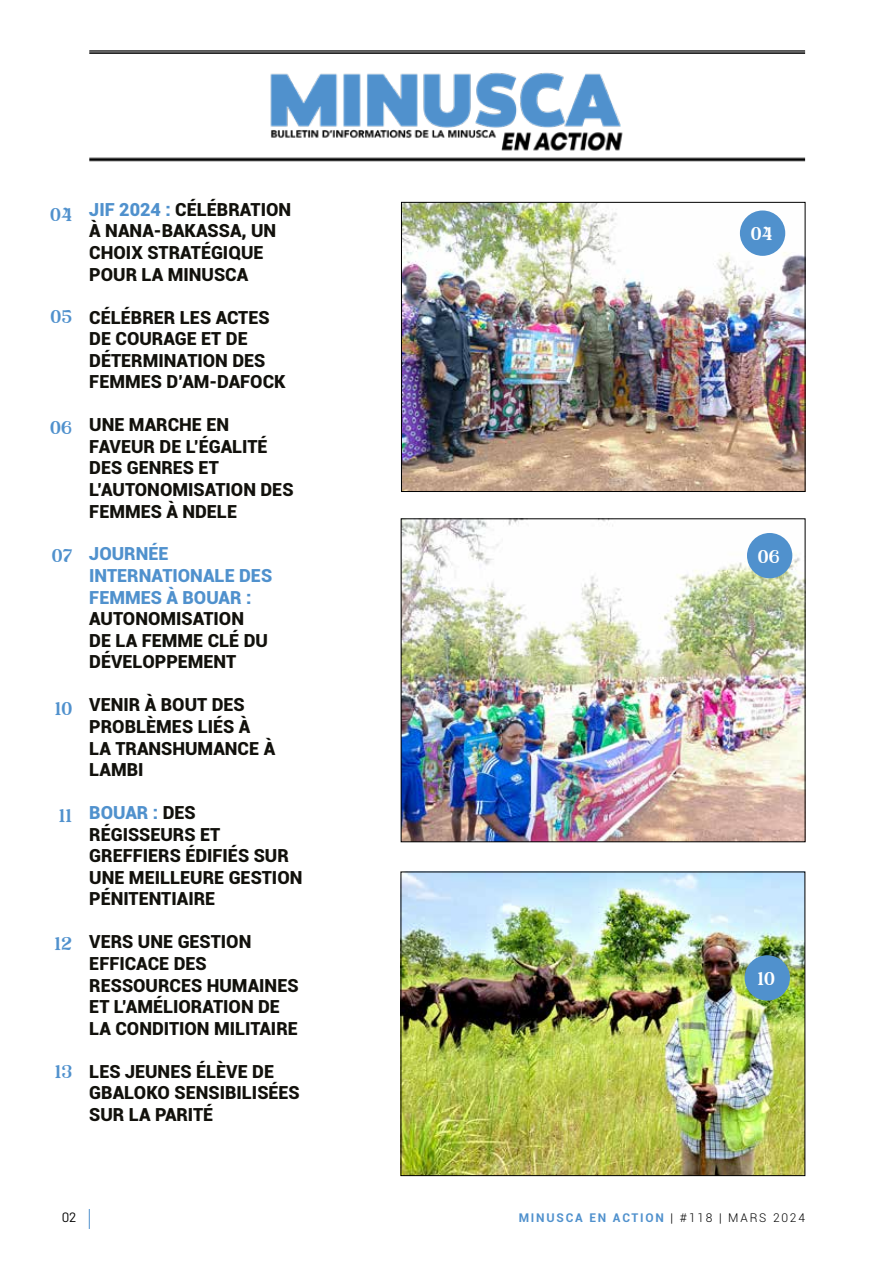
<style>
.page{position:relative;width:893px;height:1263px;background:#fff}
.page>*{position:absolute;margin:0;border:0;box-sizing:border-box;transform-origin:0 0}
.t1{font:900 18px/21.6px "Roboto";color:#12110c}
.t2{font:900 18px/21.6px "Roboto";color:#5091cd}
.t3{font:18px "Magical Source";color:#5091cd}
.t4{font:18px "Magical Source";color:#fff}
.t5{font:13.5px "Barlow";color:#000}
.t6{font:700 12px "Roboto";letter-spacing:.15em;color:#5091cd}
.s1{color:#5091cd}
.s2{font-weight:300;color:#000}
</style>
<div class="page">
<svg style="left:89px;top:1209px;width:1px;height:20px"></svg>
<img style="left:403px;top:874px;width:400px;height:300px">
<div style="left:401px;top:872px;width:404px;height:304px;border:1px solid #000"></div>
<img style="left:403px;top:204px;width:400px;height:286px">
<div style="left:401px;top:202px;width:404px;height:290px;border:1px solid #000"></div>
<img style="left:270px;top:72px;width:353px;height:79px">
<hr style="left:89px;top:158px;width:716px;height:1px;background:#000">
<hr style="left:89px;top:159px;width:716px;height:1px;background:#000">
<hr style="left:89px;top:160px;width:716px;height:1px;background:#000">
<hr style="left:89px;top:51px;width:716px;height:1px;background:#000">
<hr style="left:89px;top:52px;width:716px;height:1px;background:#000">
<hr style="left:89px;top:53px;width:716px;height:1px;background:#000">
<div style="left:740px;top:210px;width:45px;height:46px;background:#5091cd;border-radius:50%"></div>
<div style="left:745px;top:955px;width:45px;height:45px;background:#5091cd;border-radius:50%"></div>
<img style="left:403px;top:521px;width:400px;height:319px">
<div style="left:747px;top:533px;width:45px;height:45px;background:#5091cd;border-radius:50%"></div>
<p class="t3" style="left:50px;top:204px;width:24px">04</p>
<p class="t3" style="left:51px;top:306px;width:23px">05</p>
<p class="t3" style="left:50px;top:417px;width:24px">06</p>
<p class="t3" style="left:52px;top:545px;width:22px">07</p>
<p class="t3" style="left:55px;top:698px;width:19px">10</p>
<p class="t3" style="left:59px;top:805px;width:15px">11</p>
<p class="t3" style="left:55px;top:933px;width:19px">12</p>
<p class="t3" style="left:55px;top:1061px;width:19px">13</p>
<p class="t1" style="left:89px;top:198px;width:203px"><span class="s1">JIF 2024 :</span> CÉLÉBRATION<br>À NANA-BAKASSA, UN<br>CHOIX STRATÉGIQUE<br>POUR LA MINUSCA</p>
<p class="t1" style="left:89px;top:306px;width:198px">CÉLÉBRER LES ACTES<br>DE COURAGE ET DE<br>DÉTERMINATION DES<br>FEMMES D’AM-DAFOCK</p>
<p class="t1" style="left:89px;top:413px;width:206px">UNE MARCHE EN<br>FAVEUR DE L’ÉGALITÉ<br>DES GENRES ET<br>L’AUTONOMISATION DES<br>FEMMES À NDELE</p>
<p class="t2" style="left:89px;top:542px;width:184px">JOURNÉE<br>INTERNATIONALE DES<br>FEMMES À BOUAR :</p>
<p class="t1" style="left:89px;top:607px;width:180px">AUTONOMISATION<br>DE LA FEMME CLÉ DU<br>DÉVELOPPEMENT</p>
<p class="t1" style="left:89px;top:693px;width:187px">VENIR À BOUT DES<br>PROBLÈMES LIÉS À<br>LA TRANSHUMANCE À<br>LAMBI</p>
<p class="t1" style="left:89px;top:801px;width:215px"><span class="s1">BOUAR :</span> DES<br>RÉGISSEURS ET<br>GREFFIERS ÉDIFIÉS SUR<br>UNE MEILLEURE GESTION<br>PÉNITENTIAIRE</p>
<p class="t1" style="left:89px;top:930px;width:211px">VERS UNE GESTION<br>EFFICACE DES<br>RESSOURCES HUMAINES<br>ET L’AMÉLIORATION DE<br>LA CONDITION MILITAIRE</p>
<p class="t1" style="left:89px;top:1059px;width:212px">LES JEUNES ÉLÈVE DE<br>GBALOKO SENSIBILISÉES<br>SUR LA PARITÉ</p>
<p class="t5" style="left:62px;top:1209px;width:16px">02</p>
<p class="t4" style="left:751px;top:224px;width:24px">04</p>
<p class="t4" style="left:758px;top:546px;width:24px">06</p>
<p class="t4" style="left:758px;top:968px;width:19px">10</p>
<p class="t6" style="left:519px;top:1209px;width:288px">MINUSCA EN ACTION <span class="s2">| #118 | MARS 2024</span></p>
</div>
